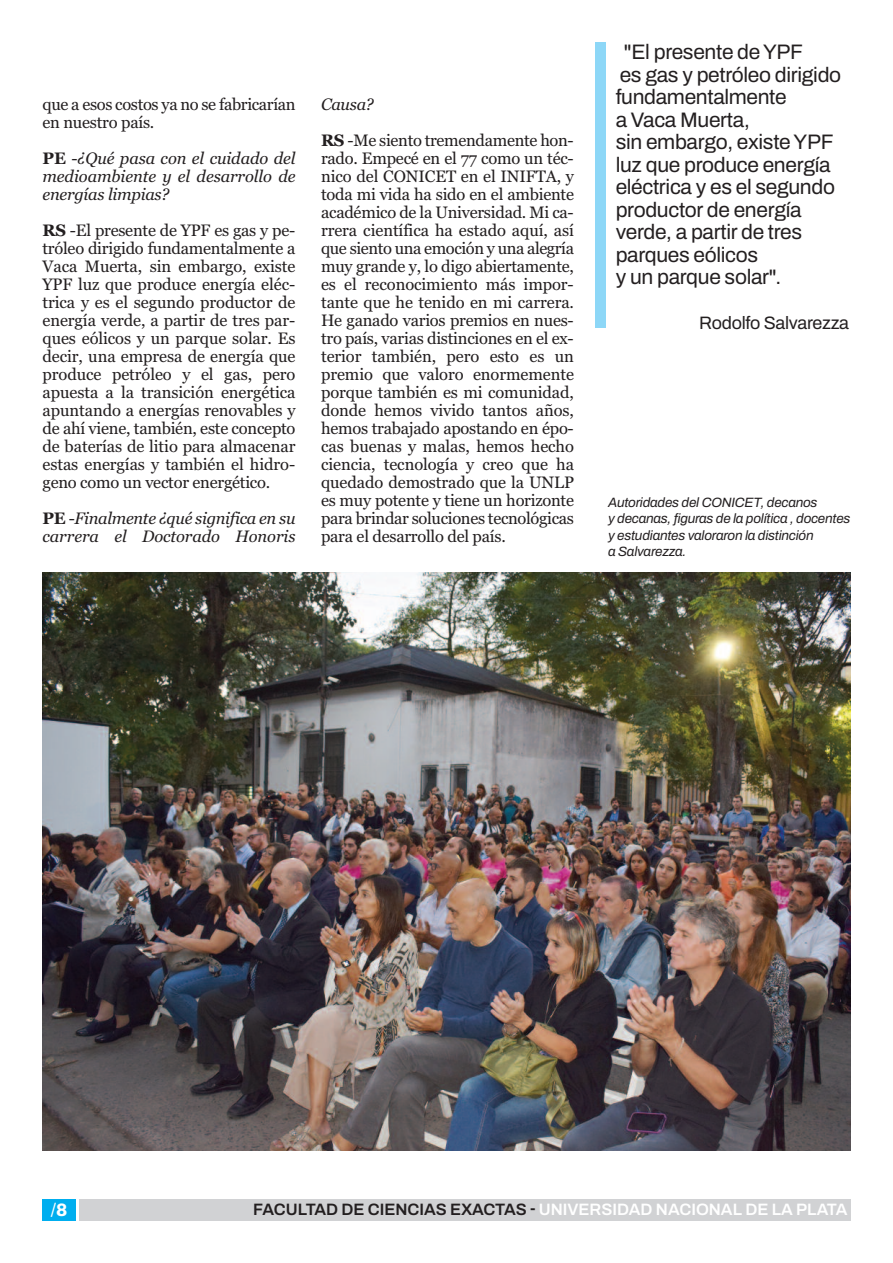
<style>
.page{position:relative;width:893px;height:1263px;background:#fff}
.page>*{position:absolute;margin:0;border:0;box-sizing:border-box;transform-origin:0 0}
.t1{font:21px/22.5px "Archivo";letter-spacing:-.015em;color:#231f20}
.t2{font:18px "Archivo";letter-spacing:-.015em;color:#231f20}
.t3{font:18px "Archivo";color:#fff}
.t4{font:16.5px/18px "Georgia";letter-spacing:-.015em;color:#231f20}
.t5{font:italic 16.5px/18px "Georgia";letter-spacing:-.005em;color:#231f20;text-align:justify}
.t6{font:600 16.5px "Archivo";color:#fff}
.t7{font:italic 13.5px/16.5px "Archivo";letter-spacing:-.015em;color:#231f20}
.s1{font-weight:700;font-style:normal}
.s2{font-style:normal}
.s3{font-weight:700}
.s4{font-style:italic}
.s5{font-weight:800}
.s6{color:#231f20}
</style>
<div class="page">
<div style="left:79px;top:1199px;width:771px;height:21px;background:#d1d2d4"></div>
<div style="left:43px;top:1199px;width:33px;height:21px;background:#00aeef"></div>
<img style="left:43px;top:572px;width:807px;height:578px">
<div style="left:595px;top:43px;width:10px;height:284px;background:#8dd7f7"></div>
<p class="t4" style="left:43px;top:96px;width:254px">que a esos costos ya no se fabricarían en nuestro país.</p>
<p class="t5" style="left:43px;top:150px;width:254px"><span class="s1">PE</span> <span class="s2">-</span>¿Qué pasa con el cuidado del medioambiente y el desarrollo de energías limpias?</p>
<p class="t4" style="left:43px;top:222px;width:254px;text-align:justify"><span class="s3">RS</span> -El presente de YPF es gas y pe&shy;tróleo dirigido fundamentalmente a Vaca Muerta, sin embargo, existe YPF luz que produce energía eléc&shy;trica y es el segundo productor de energía verde, a partir de tres par&shy;ques eólicos y un parque solar. Es decir, una empresa de energía que produce petróleo y el gas, pero apuesta a la transición energética apuntando a energías renovables y de ahí viene, también, este concepto de baterías de litio para almacenar estas energías y también el hidro&shy;geno como un vector energético.</p>
<p class="t5" style="left:43px;top:510px;width:254px"><span class="s1">PE</span> <span class="s2">-</span>Finalmente ¿qué significa en su carrera el Doctorado Honoris</p>
<p class="t4" style="left:321px;top:87px;width:254px;line-height:36px"><span class="s4">Causa?<br></span><span class="s3">RS</span> -Me siento tremendamente hon-</p>
<p class="t4" style="left:321px;top:150px;width:255px;text-align:justify">rado. Empecé en el 77 como un téc&shy;nico del CONICET en el INIFTA, y toda mi vida ha sido en el ambiente académico de la Universidad. Mi ca&shy;rrera científica ha estado aquí, así que siento una emoción y una alegría muy grande y, lo digo abiertamente, es el reconocimiento más impor&shy;tante que he tenido en mi carrera.<br>He ganado varios premios en nues&shy;tro país, varias distinciones en el ex&shy;terior también, pero esto es un premio que valoro enormemente porque también es mi comunidad, donde hemos vivido tantos años, hemos trabajado apostando en épo&shy;cas buenas y malas, hemos hecho ciencia, tecnología y creo que ha quedado demostrado que la UNLP es muy potente y tiene un horizonte para brindar soluciones tecnológicas para el desarrollo del país.</p>
<p class="t1" style="left:616px;top:41px;width:227px;text-indent:8px">"El presente deYPF<br>es gas y petróleo dirigido fundamentalmente<br>a Vaca Muerta,<br>sin embargo, existeYPF luz que produce energía eléctrica y es el segundo productor de energía verde, a partir de tres parques eólicos<br>y un parque solar".</p>
<p class="t2" style="left:699px;top:310px;width:151px">Rodolfo Salvarezza</p>
<p class="t7" style="left:608px;top:494px;width:244px">Autoridades del CONICET, decanos<br>y decanas, figuras de la política , docentes y estudiantes valoraron la distinción<br>a Salvarezza.</p>
<p class="t3" style="left:51px;top:1196px;width:18px">/<span class="s5">8</span></p>
<p class="t6" style="left:253px;top:1197px;width:596px"><span class="s6">FACULTAD DE CIENCIAS EXACTAS 6</span> UNIVERSIDAD NACIONAL DE LA PLATA</p>
</div>
